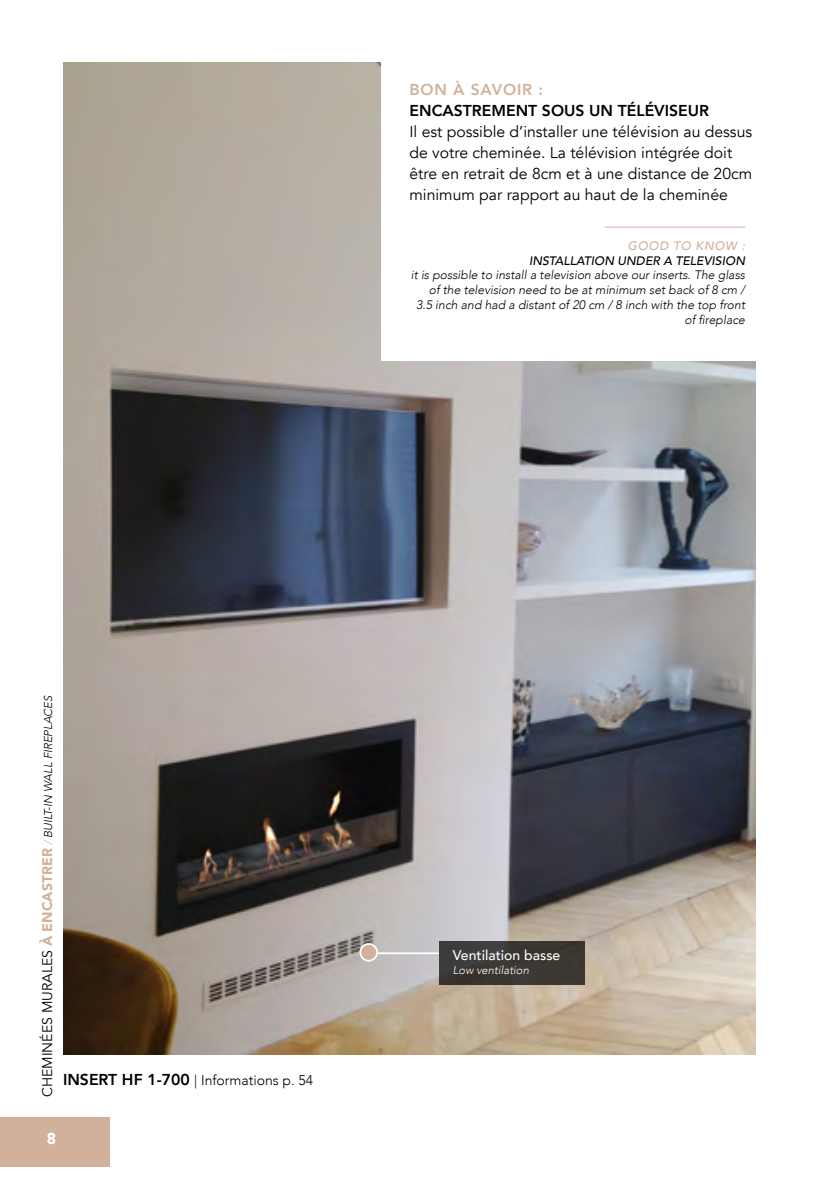
<style>
.page{position:relative;width:819px;height:1191px;background:#fff}
.page>*{position:absolute;margin:0;border:0;box-sizing:border-box;transform-origin:0 0}
.t1{font:15.75px/21px "Avenir";color:#000}
.t2{font:900 15.75px "Avenir";color:#fff}
.t3{font:300 14px "Avenir";color:#000}
.t4{font:500 14px "Avenir";color:#fff}
.t5{font:italic 300 12.25px/14.7px "Avenir";color:#000;text-align:right}
.t6{font:italic 300 11.38px "Avenir";color:#000}
.t7{font:italic 300 11.38px "Avenir";color:#fff}
.s1{font-weight:800;color:#d2b19c}
.s2{font-weight:800}
.s3{font-weight:500;color:#d2b19c}
.s4{font-weight:500}
.s5{font-weight:400;font-style:normal;font-size:14px}
.s6{font-weight:900;font-style:normal;font-size:14px;color:#d2b19c}
.s7{color:#d2b19c}
.s8{font-weight:800;font-size:15.75px}
</style>
<div class="page">
<div style="left:0;top:1116px;width:109px;height:50px;background:#d2b19c"></div>
<img style="left:63px;top:63px;width:693px;height:991px">
<div style="left:382px;top:63px;width:374px;height:298px;background:#fff"></div>
<hr style="left:378px;top:952px;width:61px;height:2px;background:#fff">
<div style="left:360px;top:944px;width:17px;height:16px;background:#d2b19c;border-radius:50%"></div>
<div style="left:359px;top:943px;width:19px;height:18px;border:2px solid #fff;border-radius:50%"></div>
<div style="left:439px;top:941px;width:146px;height:43px;background:linear-gradient(to right,#3c3a3b,#3b362e)"></div>
<hr style="left:604px;top:227px;width:141px;height:1px;background:#d2b19c">
<p class="t1" style="left:409px;top:79px;width:344px"><span class="s1">BON À SAVOIR :<br></span><span class="s2">ENCASTREMENT SOUS UN TÉLÉVISEUR<br></span>Il est possible d’installer une télévision au dessus de votre cheminée. La télévision intégrée doit être en retrait de 8cm et à une distance de 20cm minimum par rapport au haut de la cheminée</p>
<p class="t5" style="left:411px;top:238px;width:336px"><span class="s3">GOOD TO KNOW :<br></span><span class="s4">INSTALLATION UNDER A TELEVISION<br></span>it is possible to install a television above our inserts. The glass of the television need to be at minimum set back of 8 cm / 3.5 inch and had a distant of 20 cm / 8 inch with the top front of fireplace</p>
<p class="t6" style="left:42px;top:1097px;width:403px;rotate:-90deg"><span class="s5">CHEMINÉES MURALES</span> <span class="s6">À ENCASTRER</span> <span class="s7">/</span> BUILT-IN WALL FIREPLACES</p>
<p class="t2" style="left:47px;top:1124px;width:11px">8</p>
<p class="t3" style="left:63px;top:1071px;width:251px"><span class="s8">INSERT HF 1-700</span> | Informations p. 54</p>
<p class="t4" style="left:453px;top:943px;width:109px">Ventilation basse</p>
<p class="t7" style="left:453px;top:963px;width:78px">Low ventilation</p>
</div>
